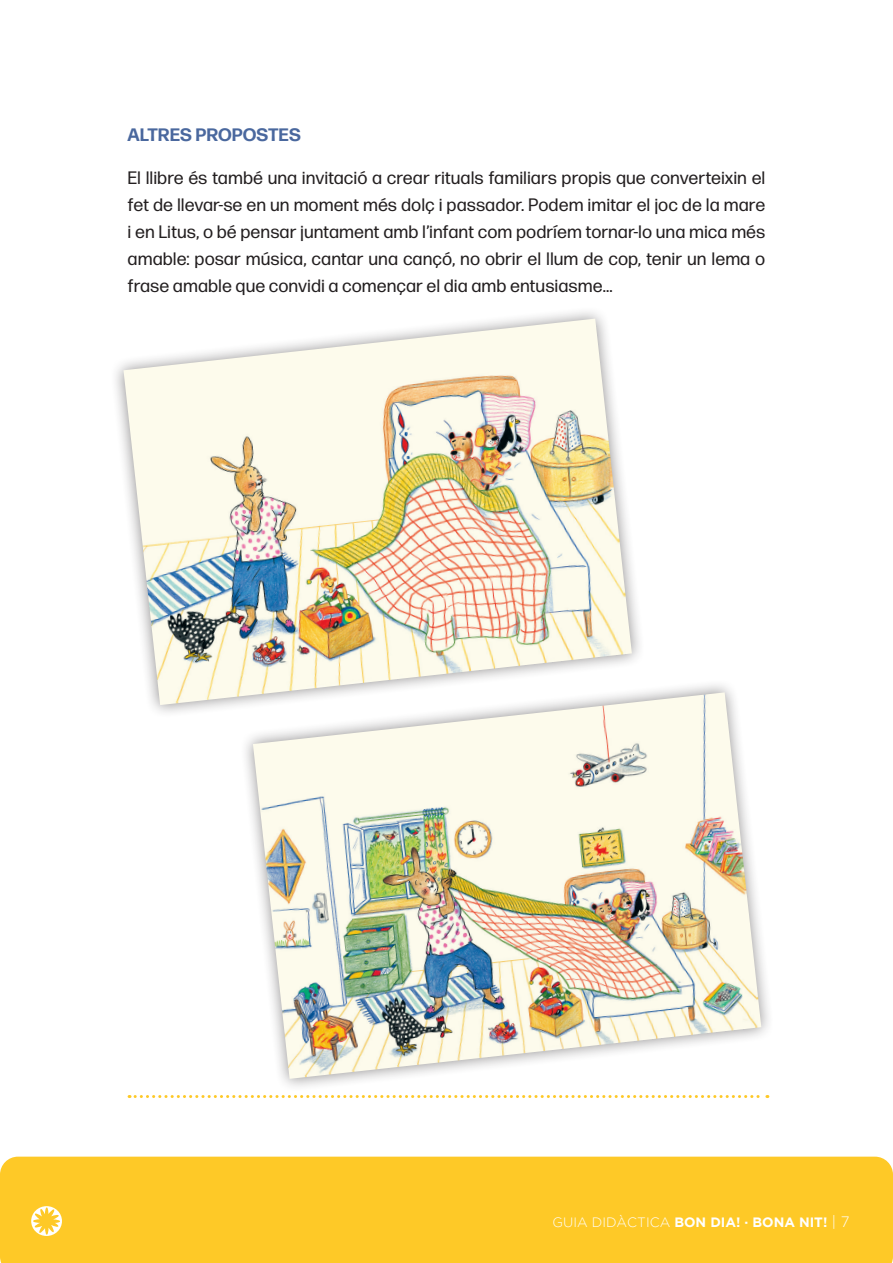
<style>
.page{position:relative;width:893px;height:1263px;background:#fff}
.page>*{position:absolute;margin:0;border:0;box-sizing:border-box;transform-origin:0 0}
.textbase{font:18px/27px "Forma DJR Micro";color:#231f20;text-align:justify}
.Subtítol{font:700 18px "Forma DJR Micro";letter-spacing:-.005em;color:#4a689e}
.t1{font:700 13.5px "Gotham";color:#fff}
.s1{font-weight:300}
.s2{font-weight:300;font-size:15px}
</style>
<div class="page">
<div style="left:0;top:1156px;width:893px;height:107px;background:#fec927"></div>
<svg style="left:31px;top:1206px;width:31px;height:30px"></svg>
<div style="left:110px;top:305px;width:535px;height:413px;background:#231f20;opacity:.5"></div>
<img style="left:123px;top:319px;width:509px;height:386px">
<div style="left:240px;top:679px;width:535px;height:413px;background:#231f20;opacity:.5"></div>
<img style="left:253px;top:692px;width:508px;height:387px">
<svg style="left:129px;top:1095px;width:639px;height:3px"></svg>
<p class="Subtítol" style="left:128px;top:123px;width:175px">ALTRES PROPOSTES</p>
<p class="textbase" style="left:128px;top:163px;width:639px">El llibre és també una invitació a crear rituals familiars propis que converteixin el fet de llevar-se en un moment més dolç i passador. Podem imitar el joc de la mare i en Litus, o bé pensar juntament amb l’infant com podríem tornar-lo una mica més amable: posar música, cantar una cançó, no obrir el llum de cop, tenir un lema o frase amable que convidi a començar el dia amb entusiasme...</p>
<p class="t1" style="left:553px;top:1214px;width:298px"><span class="s1">GUIA DIDÀCTICA</span> BON DIA! · BONA NIT! <span class="s2">| 7</span></p>
</div>
